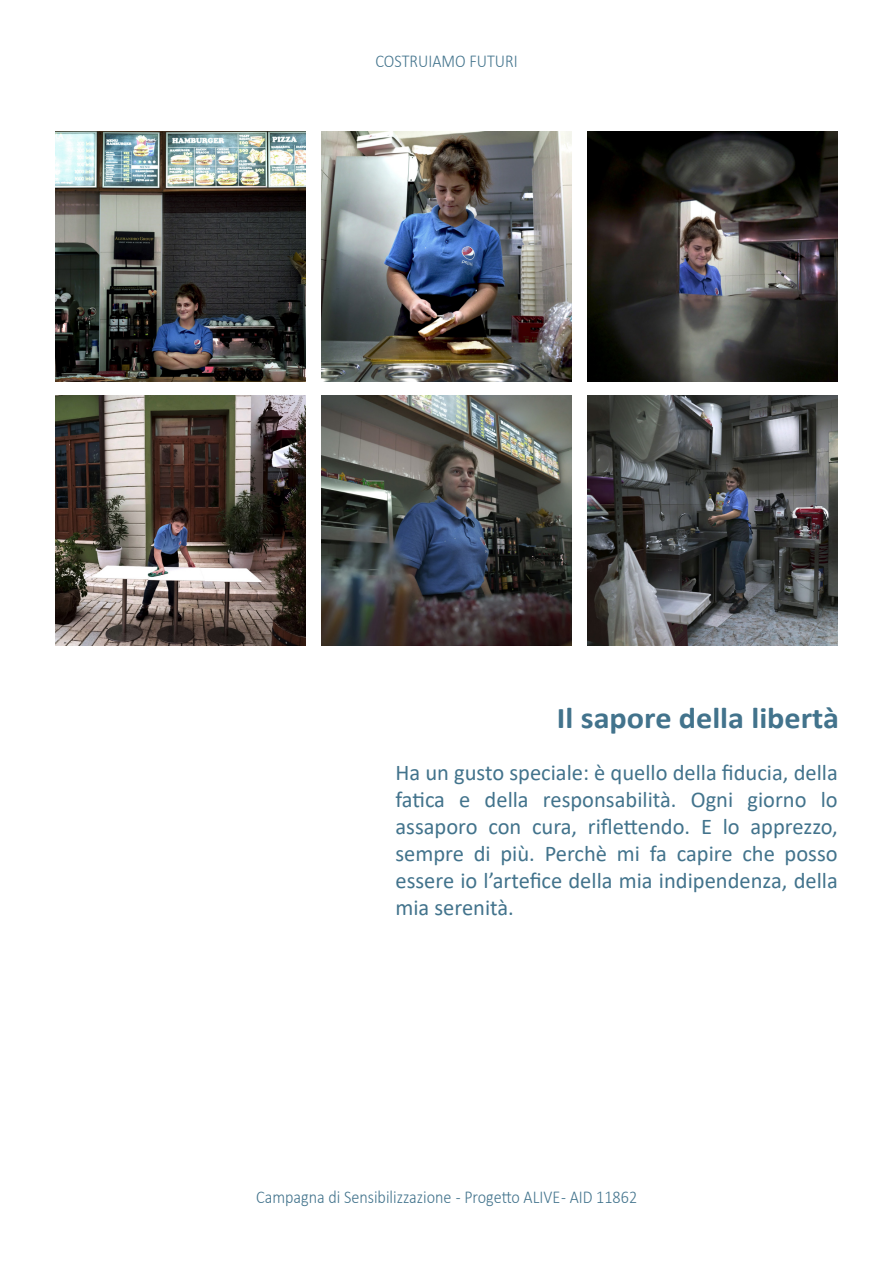
<style>
.page{position:relative;width:893px;height:1263px;background:#fff}
.page>*{position:absolute;margin:0;border:0;box-sizing:border-box;transform-origin:0 0}
.t1{font:700 30.15px "Calibri";color:#42738c;scale:1.07 1}
.t2{font:22.5px/27px "Calibri";color:#42738c}
.t3{font:300 18.15px "Calibri";color:#42738c;scale:.89 1}
</style>
<div class="page">
<img style="left:56px;top:132px;width:249px;height:250px">
<img style="left:322px;top:132px;width:250px;height:250px">
<img style="left:588px;top:132px;width:250px;height:250px">
<img style="left:56px;top:396px;width:249px;height:250px">
<img style="left:322px;top:396px;width:250px;height:250px">
<img style="left:588px;top:396px;width:250px;height:250px">
<p class="t3" style="left:375px;top:49px;width:161px">COSTRUIAMO FUTURI</p>
<p class="t1" style="left:557px;top:697px;width:265px">Il sapore della libertà</p>
<p class="t2" style="left:395px;top:758px;width:444px">Ha un gusto speciale: è quello della fiducia, della</p>
<p class="t2" style="left:395px;top:785px;width:444px">fatica e della responsabilità. Ogni giorno lo</p>
<p class="t2" style="left:395px;top:812px;width:444px">assaporo con cura, riflettendo. E lo apprezzo, sempre di più. Perchè mi fa capire che posso</p>
<p class="t2" style="left:395px;top:866px;width:444px">essere io l’artefice della mia indipendenza, della mia serenità.</p>
<p class="t3" style="left:256px;top:1185px;width:430px">Campagna di Sensibilizzazione - Progetto ALIVE - AID 11862</p>
</div>
